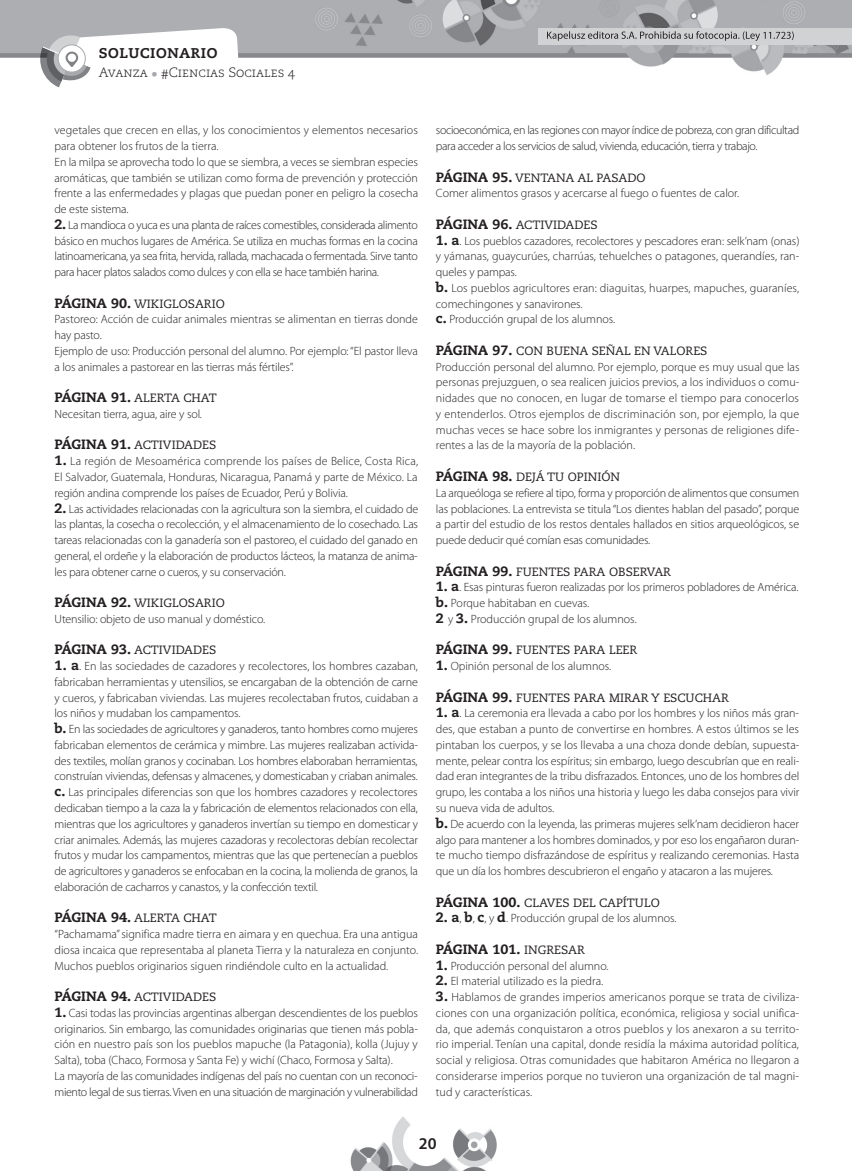
<style>
.page{position:relative;width:852px;height:1171px;background:#fff}
.page>*{position:absolute;margin:0;border:0;box-sizing:border-box;transform-origin:0 0}
.t1{font:700 18px "Caecilia LT Std";color:#231f20}
.t2{font:600 16.5px "Myriad Pro";color:#231f20}
.t3{font:300 13.5px "Caecilia LT Std";color:#231f20}
.t4{font:800 13.5px "Caecilia LT Std";color:#231f20}
.t5{font:300 12px/15.8px "Myriad Pro";letter-spacing:-.01em;color:#231f20}
.t6{font:300 12px/15.8px "Myriad Pro";letter-spacing:.01em;color:#231f20}
.t7{font:12px "Caecilia LT Std";color:#231f20}
.t8{font:300 12px/15.8px "Myriad Pro";letter-spacing:-.03em;color:#231f20}
.s1{color:#a8a9ad}
.s2{font-family:"Caecilia LT Std";font-weight:800;font-size:13.5px}
.s3{font-family:"Caecilia LT Std";font-weight:400}
.s4{font-weight:800;font-size:13.5px}
.s5{font-weight:400;font-size:12px}
</style>
<div class="page">
<img style="left:0;top:0;width:852px;height:75px">
<svg style="left:36px;top:27px;width:202px;height:60px"></svg>
<div style="left:538px;top:28px;width:313px;height:16px;background:#d1d2d4"></div>
<svg style="left:547px;top:31px;width:246px;height:10px"></svg>
<img style="left:350px;top:1117px;width:147px;height:53px">
<p class="t1" style="left:99px;top:41px;width:121px">solucionario</p>
<p class="t3" style="left:99px;top:65px;width:198px">Avanza <span class="s1">•</span> #Ciencias Sociales 4</p>
<p class="t5" style="left:54px;top:122px;width:365px">vegetales que crecen en ellas, y los conocimientos y elementos necesarios para obtener los frutos de la tierra.<br>En la milpa se aprovecha todo lo que se siembra, a veces se siembran especies aromáticas, que también se utilizan como forma de prevención y protección frente a las enfermedades y plagas que puedan poner en peligro la cosecha de este sistema.</p>
<p class="t5" style="left:54px;top:217px;width:365px;text-align:justify"><span class="s2">2.</span> La mandioca o yuca es una planta de raíces comestibles, considerada alimento básico en muchos lugares de América. Se utiliza en muchas formas en la cocina latinoamericana, ya sea frita, hervida, rallada, machacada o fermentada. Sirve tanto para hacer platos salados como dulces y con ella se hace también harina.</p>
<p class="t5" style="left:54px;top:295px;width:365px"><span class="s2">PÁGINA 90.</span> <span class="s3">WIKIGLOSARIO<br></span>Pastoreo: Acción de cuidar animales mientras se alimentan en tierras donde hay pasto.<br>Ejemplo de uso: Producción personal del alumno. Por ejemplo: “El pastor lleva a los animales a pastorear en las tierras más fértiles”.</p>
<p class="t5" style="left:54px;top:390px;width:164px"><span class="s2">PÁGINA 91.</span> <span class="s3">ALERTA CHAT<br></span>Necesitan tierra, agua, aire y sol.</p>
<p class="t7" style="left:54px;top:438px;width:163px"><span class="s4">PÁGINA 91.</span> ACTIVIDADES</p>
<p class="t5" style="left:54px;top:453px;width:365px;text-align:justify"><span class="s2">1.</span> La región de Mesoamérica comprende los países de Belice, Costa Rica, El Salvador, Guatemala, Honduras, Nicaragua, Panamá y parte de México. La región andina comprende los países de Ecuador, Perú y Bolivia.</p>
<p class="t5" style="left:54px;top:500px;width:365px;text-align:justify"><span class="s2">2.</span> Las actividades relacionadas con la agricultura son la siembra, el cuidado de las plantas, la cosecha o recolección, y el almacenamiento de lo cosechado. Las tareas relacionadas con la ganadería son el pastoreo, el cuidado del ganado en general, el ordeñe y la elaboración de productos lácteos, la matanza de anima&shy;les para obtener carne o cueros, y su conservación.</p>
<p class="t5" style="left:54px;top:595px;width:212px"><span class="s2">PÁGINA 92.</span> <span class="s3">WIKIGLOSARIO<br></span>Utensilio: objeto de uso manual y doméstico.</p>
<p class="t7" style="left:54px;top:643px;width:163px"><span class="s4">PÁGINA 93.</span> ACTIVIDADES</p>
<p class="t5" style="left:54px;top:658px;width:365px"><span class="s2">1. a</span>. En las sociedades de cazadores y recolectores, los hombres cazaban, fabricaban herramientas y utensilios, se encargaban de la obtención de carne y cueros, y fabricaban viviendas. Las mujeres recolectaban frutos, cuidaban a los niños y mudaban los campamentos.<br><span class="s2">b.</span> En las sociedades de agricultores y ganaderos, tanto hombres como mujeres fabricaban elementos de cerámica y mimbre. Las mujeres realizaban activida&shy;des textiles, molían granos y cocinaban. Los hombres elaboraban herramientas, construían viviendas, defensas y almacenes, y domesticaban y criaban animales. <span class="s2">c.</span> Las principales diferencias son que los hombres cazadores y recolectores dedicaban tiempo a la caza la y fabricación de elementos relacionados con ella, mientras que los agricultores y ganaderos invertían su tiempo en domesticar y criar animales. Además, las mujeres cazadoras y recolectoras debían recolectar frutos y mudar los campamentos, mientras que las que pertenecían a pueblos de agricultores y ganaderos se enfocaban en la cocina, la molienda de granos, la elaboración de cacharros y canastos, y la confección textil.</p>
<p class="t5" style="left:54px;top:910px;width:365px"><span class="s2">PÁGINA 94.</span> <span class="s3">ALERTA CHAT<br></span>“Pachamama” significa madre tierra en aimara y en quechua. Era una antigua diosa incaica que representaba al planeta Tierra y la naturaleza en conjunto.<br>Muchos pueblos originarios siguen rindiéndole culto en la actualidad.</p>
<p class="t7" style="left:54px;top:989px;width:163px"><span class="s4">PÁGINA 94.</span> ACTIVIDADES</p>
<p class="t5" style="left:54px;top:1004px;width:365px"><span class="s2">1.</span> Casi todas las provincias argentinas albergan descendientes de los pueblos originarios. Sin embargo, las comunidades originarias que tienen más pobla&shy;ción en nuestro país son los pueblos mapuche (la Patagonia), kolla (Jujuy y Salta), toba (Chaco, Formosa y Santa Fe) y wichí (Chaco, Formosa y Salta).<br>La mayoría de las comunidades indígenas del país no cuentan con un reconoci&shy;miento legal de sus tierras. Viven en una situación de marginación y vulnerabilidad</p>
<p class="t8" style="left:436px;top:122px;width:365px">socioeconómica, en las regiones con mayor índice de pobreza, con gran dificultad para acceder a los servicios de salud, vivienda, educación, tierra y trabajo.</p>
<p class="t5" style="left:436px;top:169px;width:305px"><span class="s2">PÁGINA 95.</span> <span class="s3">VENTANA AL PASADO<br></span>Comer alimentos grasos y acercarse al fuego o fuentes de calor.</p>
<p class="t7" style="left:436px;top:218px;width:163px"><span class="s4">PÁGINA 96.</span> ACTIVIDADES</p>
<p class="t5" style="left:436px;top:232px;width:365px"><span class="s2">1. a</span>. Los pueblos cazadores, recolectores y pescadores eran: selk’nam (onas) y yámanas, guaycurúes, charrúas, tehuelches o patagones, querandíes, ran&shy;queles y pampas.<br><span class="s2">b.</span> Los pueblos agricultores eran: diaguitas, huarpes, mapuches, guaraníes, comechingones y sanavirones.<br><span class="s2">c.</span> Producción grupal de los alumnos.</p>
<p class="t6" style="left:436px;top:343px;width:365px"><span class="s2">PÁGINA 97.</span> <span class="s3">CON BUENA SEÑAL EN VALORES<br></span>Producción personal del alumno. Por ejemplo, porque es muy usual que las personas prejuzguen, o sea realicen juicios previos, a los individuos o comu&shy;nidades que no conocen, en lugar de tomarse el tiempo para conocerlos y entenderlos. Otros ejemplos de discriminación son, por ejemplo, la que muchas veces se hace sobre los inmigrantes y personas de religiones dife&shy;rentes a las de la mayoría de la población.</p>
<p class="t5" style="left:436px;top:469px;width:365px"><span class="s2">PÁGINA 98.</span> <span class="s3">DEJÁ TU OPINIÓN<br></span>La arqueóloga se refiere al tipo, forma y proporción de alimentos que consumen las poblaciones. La entrevista se titula “Los dientes hablan del pasado”, porque a partir del estudio de los restos dentales hallados en sitios arqueológicos, se puede deducir qué comían esas comunidades.</p>
<p class="t7" style="left:436px;top:564px;width:236px"><span class="s4">PÁGINA 99.</span> FUENTES PARA OBSERVAR</p>
<p class="t5" style="left:436px;top:579px;width:364px"><span class="s2">1. a</span>. Esas pinturas fueron realizadas por los primeros pobladores de América. <span class="s2">b.</span> Porque habitaban en cuevas.<br><span class="s2">2</span> y <span class="s2">3.</span> Producción grupal de los alumnos.</p>
<p class="t7" style="left:436px;top:643px;width:203px"><span class="s4">PÁGINA 99.</span> FUENTES PARA LEER</p>
<p class="t5" style="left:436px;top:658px;width:177px"><span class="s2">1.</span> Opinión personal de los alumnos.</p>
<p class="t7" style="left:436px;top:690px;width:294px"><span class="s4">PÁGINA 99.</span> FUENTES PARA MIRAR Y ESCUCHAR</p>
<p class="t5" style="left:436px;top:705px;width:365px"><span class="s2">1. a</span>. La ceremonia era llevada a cabo por los hombres y los niños más gran&shy;des, que estaban a punto de convertirse en hombres. A estos últimos se les pintaban los cuerpos, y se los llevaba a una choza donde debían, supuesta&shy;mente, pelear contra los espíritus; sin embargo, luego descubrían que en reali&shy;dad eran integrantes de la tribu disfrazados. Entonces, uno de los hombres del grupo, les contaba a los niños una historia y luego les daba consejos para vivir su nueva vida de adultos.<br><span class="s2">b.</span> De acuerdo con la leyenda, las primeras mujeres selk’nam decidieron hacer algo para mantener a los hombres dominados, y por eso los engañaron duran&shy;te mucho tiempo disfrazándose de espíritus y realizando ceremonias. Hasta que un día los hombres descubrieron el engaño y atacaron a las mujeres.</p>
<p class="t7" style="left:436px;top:895px;width:225px"><span class="s4">PÁGINA 100.</span> CLAVES DEL CAPÍTULO</p>
<p class="t5" style="left:436px;top:910px;width:242px"><span class="s2">2. a</span>, <span class="s2">b</span>, <span class="s2">c</span>, y <span class="s2">d</span>. Producción grupal de los alumnos.</p>
<p class="t4" style="left:436px;top:940px;width:150px">PÁGINA 101. <span class="s5">INGRESAR</span></p>
<p class="t5" style="left:436px;top:957px;width:174px"><span class="s2">1.</span> Producción personal del alumno.</p>
<p class="t5" style="left:436px;top:973px;width:169px"><span class="s2">2.</span> El material utilizado es la piedra.</p>
<p class="t5" style="left:436px;top:988px;width:365px;text-align:justify"><span class="s2">3.</span> Hablamos de grandes imperios americanos porque se trata de civiliza&shy;ciones con una organización política, económica, religiosa y social unifica&shy;da, que además conquistaron a otros pueblos y los anexaron a su territo&shy;rio imperial. Tenían una capital, donde residía la máxima autoridad política, social y religiosa. Otras comunidades que habitaron América no llegaron a considerarse imperios porque no tuvieron una organización de tal magni&shy;tud y características.</p>
<p class="t2" style="left:419px;top:1132px;width:19px">20</p>
</div>
